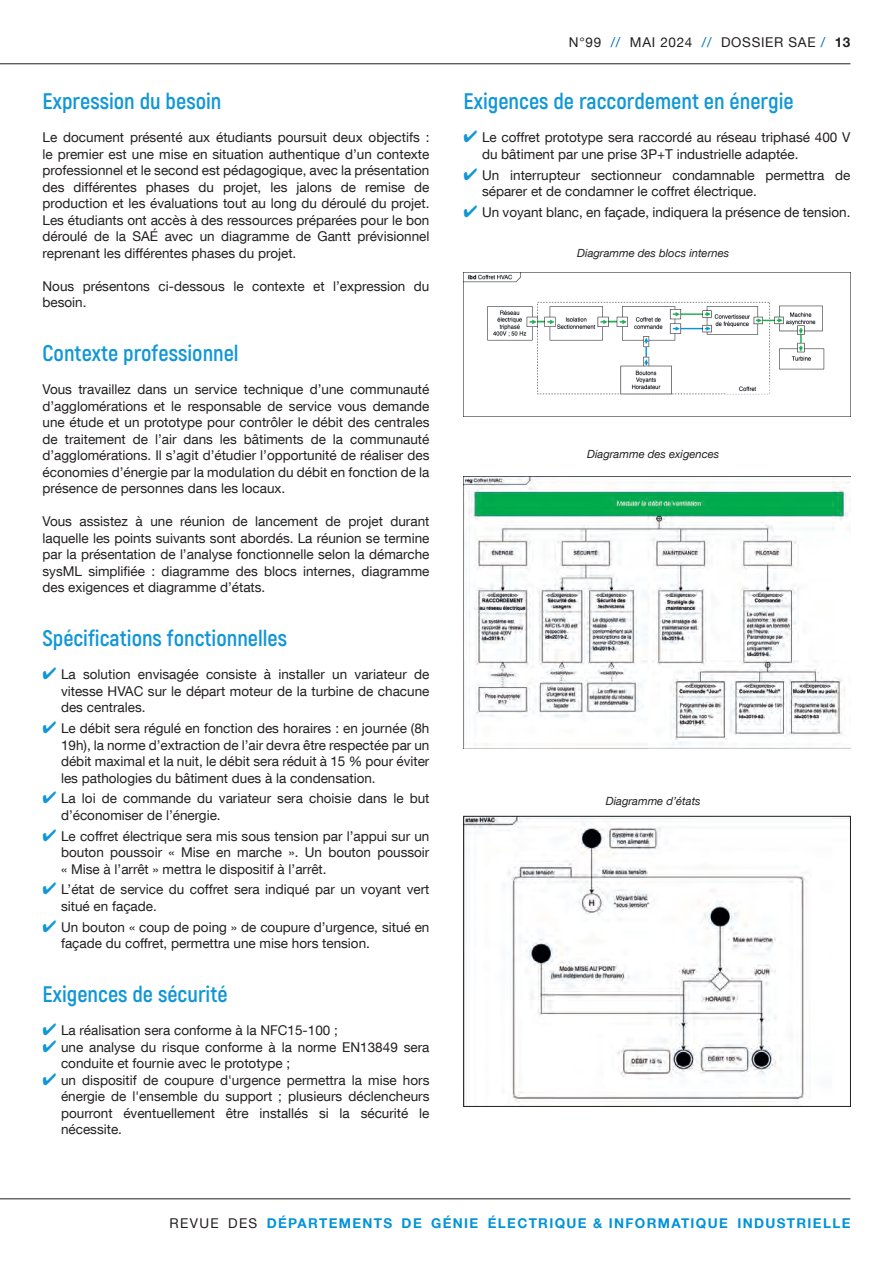
<style>
.page{position:relative;width:893px;height:1263px;background:#fff}
.page>*{position:absolute;margin:0;border:0;box-sizing:border-box;transform-origin:0 0}
.t1{font:700 22.5px "Akrobat";color:#1197d6}
.t2{font:13.5px/16.5px "Helvetica Neue LT Com";color:#231f20;text-align:justify}
.t3{font:700 13.5px "Helvetica Neue LT Com";letter-spacing:.1em;color:#0093d8}
.t4{font:13.5px "Helvetica Neue LT Com";letter-spacing:.05em;color:#231f20}
.t5{font:italic 11.25px "Helvetica Neue LT Com";color:#231f20}
.s1{color:#1197d6}
.s2{color:#006cb7}
.s3{font-weight:700}
.s4{font-weight:400;color:#231f20}
</style>
<div class="page">
<hr style="left:0;top:63px;width:850px;height:1px;background:#231f20">
<hr style="left:0;top:1198px;width:850px;height:1px;background:#231f20">
<img style="left:465px;top:818px;width:384px;height:287px">
<div style="left:463px;top:816px;width:388px;height:291px;border:1px solid #231f20"></div>
<img style="left:463px;top:476px;width:387px;height:273px">
<img style="left:463px;top:272px;width:387px;height:144px">
<h1 class="t1" style="left:43px;top:87px;width:180px">Expression du besoin</h1>
<p class="t2" style="left:43px;top:129px;width:388px">Le document présenté aux étudiants poursuit deux objectifs : le premier est une mise en situation authentique d’un contexte professionnel et le second est pédagogique, avec la présentation des différentes phases du projet, les jalons de remise de production et les évaluations tout au long du déroulé du projet.<br>Les étudiants ont accès à des ressources préparées pour le bon déroulé de la SAÉ avec un diagramme de Gantt prévisionnel reprenant les différentes phases du projet.</p>
<p class="t2" style="left:43px;top:277px;width:388px">Nous présentons ci-dessous le contexte et l’expression du besoin.</p>
<h1 class="t1" style="left:43px;top:339px;width:198px">Contexte professionnel</h1>
<p class="t2" style="left:43px;top:381px;width:388px">Vous travaillez dans un service technique d’une communauté d’agglomérations et le responsable de service vous demande une étude et un prototype pour contrôler le débit des centrales de traitement de l’air dans les bâtiments de la communauté d’agglomérations. Il s’agit d’étudier l’opportunité de réaliser des économies d’énergie par la modulation du débit en fonction de la présence de personnes dans les locaux.</p>
<p class="t2" style="left:43px;top:513px;width:388px">Vous assistez à une réunion de lancement de projet durant laquelle les points suivants sont abordés. La réunion se termine par la présentation de l’analyse fonctionnelle selon la démarche sysML simplifiée : diagramme des blocs internes, diagramme des exigences et diagramme d’états.</p>
<h1 class="t1" style="left:43px;top:624px;width:246px">Spécifications fonctionnelles</h1>
<p class="t2" style="left:61px;top:666px;width:370px;text-indent:-19px"><span class="s1">✔</span> La solution envisagée consiste à installer un variateur de vitesse HVAC sur le départ moteur de la turbine de chacune des centrales.</p>
<p class="t2" style="left:61px;top:720px;width:370px;text-indent:-19px"><span class="s1">✔</span> Le débit sera régulé en fonction des horaires : en journée (8h 19h), la norme d’extraction de l’air devra être respectée par un débit maximal et la nuit, le débit sera réduit à 15 % pour éviter les pathologies du bâtiment dues à la condensation.</p>
<p class="t2" style="left:61px;top:790px;width:370px;text-indent:-19px"><span class="s1">✔</span> La loi de commande du variateur sera choisie dans le but d’économiser de l’énergie.</p>
<p class="t2" style="left:61px;top:827px;width:370px;text-indent:-19px"><span class="s1">✔</span> Le coffret électrique sera mis sous tension par l’appui sur un bouton poussoir « Mise en marche ». Un bouton poussoir « Mise à l’arrêt » mettra le dispositif à l’arrêt.</p>
<p class="t2" style="left:61px;top:881px;width:370px;text-indent:-19px"><span class="s1">✔</span> L’état de service du coffret sera indiqué par un voyant vert situé en façade.</p>
<p class="t2" style="left:61px;top:918px;width:370px;text-indent:-19px"><span class="s1">✔</span> Un bouton « coup de poing » de coupure d’urgence, situé en façade du coffret, permettra une mise hors tension.</p>
<h1 class="t1" style="left:43px;top:980px;width:187px">Exigences de sécurité</h1>
<p class="t2" style="left:43px;top:1022px;width:297px"><span class="s1">✔</span> La réalisation sera conforme à la NFC15-100 ;</p>
<p class="t2" style="left:61px;top:1038px;width:370px;text-indent:-19px"><span class="s1">✔</span> une analyse du risque conforme à la norme EN13849 sera conduite et fournie avec le prototype ;</p>
<p class="t2" style="left:61px;top:1071px;width:370px;text-indent:-19px"><span class="s1">✔</span> un dispositif de coupure d'urgence permettra la mise hors énergie de l'ensemble du support ; plusieurs déclencheurs pourront éventuellement être installés si la sécurité le nécessite.</p>
<p class="t4" style="left:569px;top:34px;width:283px">N°99 <span class="s2">//</span> MAI 2024 <span class="s2">//</span> DOSSIER SAE <span class="s2">/</span> <span class="s3">13</span></p>
<h1 class="t1" style="left:463px;top:87px;width:332px">Exigences de raccordement en énergie</h1>
<p class="t2" style="left:482px;top:129px;width:370px;text-indent:-19px"><span class="s1">✔</span> Le coffret prototype sera raccordé au réseau triphasé 400 V du bâtiment par une prise 3P+T industrielle adaptée.</p>
<p class="t2" style="left:482px;top:166px;width:370px;text-indent:-19px"><span class="s1">✔</span> Un interrupteur sectionneur condamnable permettra de séparer et de condamner le coffret électrique.</p>
<p class="t2" style="left:463px;top:203px;width:388px"><span class="s1">✔</span> Un voyant blanc, en façade, indiquera la présence de tension.</p>
<p class="t5" style="left:577px;top:246px;width:153px">Diagramme des blocs internes</p>
<p class="t5" style="left:587px;top:447px;width:134px">Diagramme des exigences</p>
<p class="t5" style="left:606px;top:794px;width:96px">Diagramme d’états</p>
<p class="t3" style="left:170px;top:1214px;width:682px"><span class="s4">REVUE DES</span> DÉPARTEMENTS DE GÉNIE ÉLECTRIQUE &amp; INFORMATIQUE INDUSTRIELLE</p>
</div>
